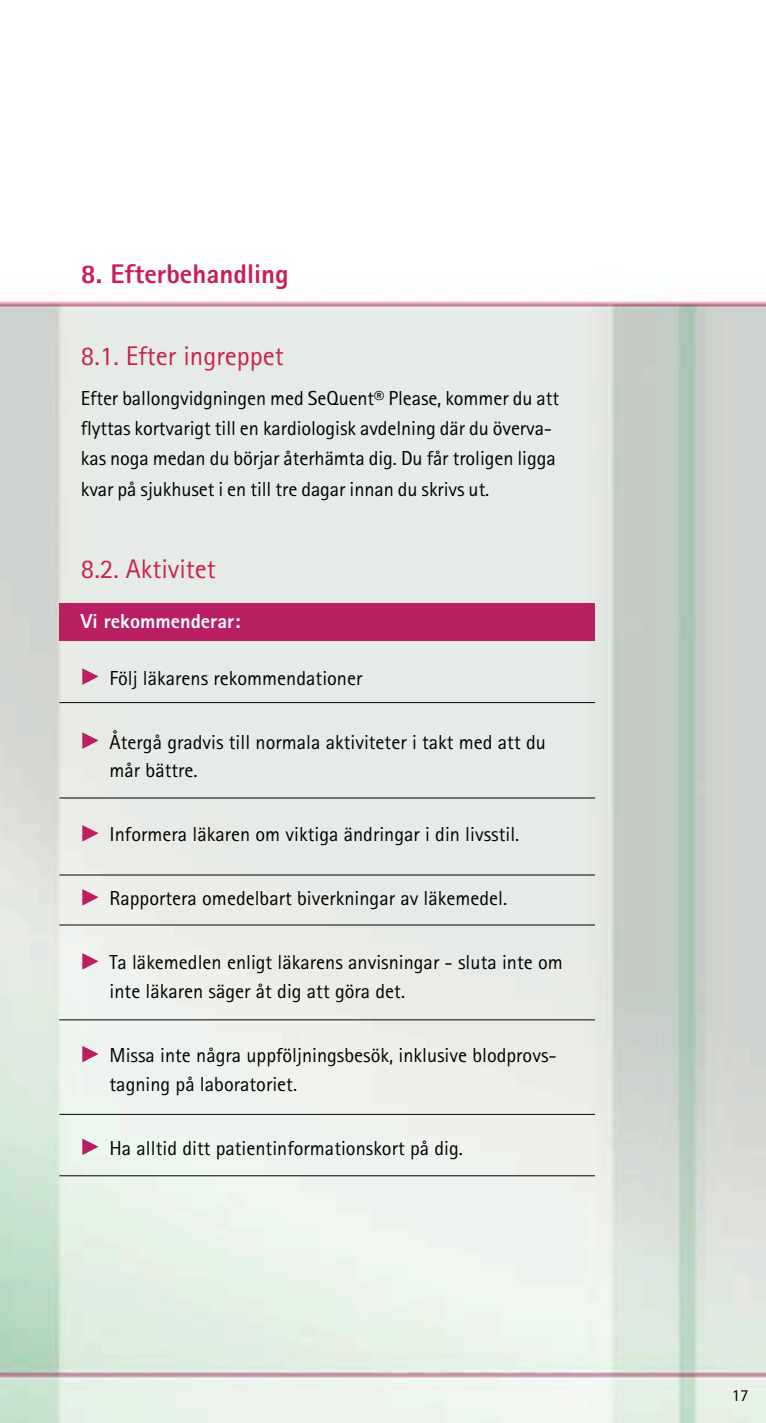
<style>
.page{position:relative;width:766px;height:1423px;background:#fff}
.page>*{position:absolute;margin:0;border:0;box-sizing:border-box;transform-origin:0 0}
.t1{font:27px "Rotis Sans Serif";color:#c82051}
.t2{font:800 27px "Rotis Sans Serif";color:#c82051}
.t3{font:20.25px/30.4px "Rotis Sans Serif";color:#000}
.t4{font:800 20.25px "Rotis Sans Serif";color:#fff}
.t5{font:16.88px "Rotis Sans Serif";color:#000}
</style>
<div class="page">
<img style="left:0;top:300px;width:765px;height:1122px">
<div style="left:59px;top:603px;width:536px;height:38px;background:#ba1f64"></div>
<svg style="left:82px;top:1138px;width:16px;height:16px"></svg>
<svg style="left:82px;top:1046px;width:16px;height:16px"></svg>
<svg style="left:82px;top:953px;width:16px;height:16px"></svg>
<svg style="left:82px;top:889px;width:16px;height:16px"></svg>
<svg style="left:82px;top:825px;width:16px;height:16px"></svg>
<svg style="left:82px;top:732px;width:16px;height:16px"></svg>
<svg style="left:82px;top:668px;width:16px;height:16px"></svg>
<svg style="left:59px;top:702px;width:536px;height:1px"></svg>
<svg style="left:59px;top:797px;width:536px;height:1px"></svg>
<svg style="left:59px;top:874px;width:536px;height:1px"></svg>
<svg style="left:59px;top:924px;width:536px;height:1px"></svg>
<svg style="left:59px;top:1019px;width:536px;height:1px"></svg>
<svg style="left:59px;top:1113px;width:536px;height:1px"></svg>
<svg style="left:59px;top:1175px;width:536px;height:1px"></svg>
<h1 class="t2" style="left:81px;top:264px;width:209px">8. Efterbehandling</h1>
<h1 class="t1" style="left:81px;top:346px;width:204px">8.1. Efter ingreppet</h1>
<p class="t3" style="left:81px;top:384px;width:479px">Efter ballongvidgningen med SeQuent® Please, kommer du att flyttas kortvarigt till en kardiologisk avdelning där du överva&shy;kas noga medan du börjar återhämta dig. Du får troligen ligga kvar på sjukhuset i en till tre dagar innan du skrivs ut.</p>
<h1 class="t1" style="left:81px;top:559px;width:136px">8.2. Aktivitet</h1>
<p class="t4" style="left:81px;top:613px;width:161px">Vi rekommenderar:</p>
<p class="t3" style="left:109px;top:664px;width:254px">Följ läkarens rekommendationer</p>
<p class="t3" style="left:109px;top:729px;width:438px;line-height:28.8px">Återgå gradvis till normala aktiviteter i takt med att du mår bättre.</p>
<p class="t3" style="left:109px;top:821px;width:411px">Informera läkaren om viktiga ändringar i din livsstil.</p>
<p class="t3" style="left:109px;top:885px;width:399px">Rapportera omedelbart biverkningar av läkemedel.</p>
<p class="t3" style="left:109px;top:950px;width:454px;line-height:28.8px">Ta läkemedlen enligt läkarens anvisningar - sluta inte om inte läkaren säger åt dig att göra det.</p>
<p class="t3" style="left:109px;top:1042px;width:448px;line-height:28.8px">Missa inte några uppföljningsbesök, inklusive blodprovs - tagning på laboratoriet.</p>
<p class="t3" style="left:109px;top:1134px;width:355px">Ha alltid ditt patientinformationskort på dig.</p>
<p class="t5" style="left:731px;top:1389px;width:18px">17</p>
</div>
